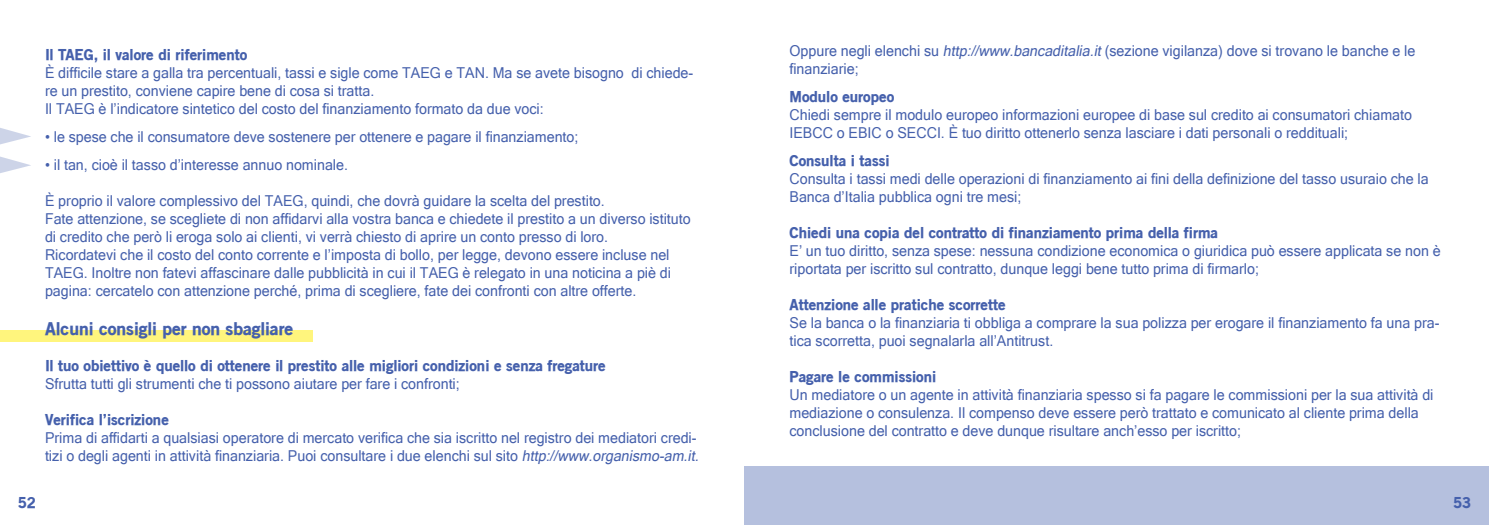
<style>
.page{position:relative;width:1489px;height:525px;background:#fff}
.page>*{position:absolute;margin:0;border:0;box-sizing:border-box;transform-origin:0 0}
.t1{font:900 17.5px "Old Sans";color:#4560ac}
.t2{font:15px/18px "Microsoft Sans Serif";color:#4560ac;scale:.95 1}
.t3{font:900 15px "Old Sans";color:#4560ac}
.s1{font-style:italic}
</style>
<div class="page">
<div style="left:744px;top:466px;width:744px;height:58px;background:#b5c0de"></div>
<div style="left:0;top:330px;width:313px;height:12px;background:#fff57d"></div>
<svg style="left:0;top:128px;width:31px;height:45px"></svg>
<p class="t3" style="left:45px;top:45px;width:204px">Il TAEG, il valore di riferimento</p>
<p class="t2" style="left:45px;top:63px;width:683px">È difficile stare a galla tra percentuali, tassi e sigle come TAEG e TAN. Ma se avete bisogno di chiede&shy;re un prestito, conviene capire bene di cosa si tratta.</p>
<p class="t2" style="left:45px;top:99px;width:526px">Il TAEG è l’indicatore sintetico del costo del finanziamento formato da due voci:</p>
<p class="t2" style="left:45px;top:127px;width:563px">• le spese che il consumatore deve sostenere per ottenere e pagare il finanziamento;</p>
<p class="t2" style="left:45px;top:155px;width:320px">• il tan, cioè il tasso d’interesse annuo nominale.</p>
<p class="t2" style="left:45px;top:191px;width:590px">È proprio il valore complessivo del TAEG, quindi, che dovrà guidare la scelta del prestito.</p>
<p class="t2" style="left:45px;top:209px;width:681px">Fate attenzione, se scegliete di non affidarvi alla vostra banca e chiedete il prestito a un diverso istituto di credito che però li eroga solo ai clienti, vi verrà chiesto di aprire un conto presso di loro.</p>
<p class="t2" style="left:45px;top:245px;width:660px;text-align:justify">Ricordatevi che il costo del conto corrente e l’imposta di bollo, per legge, devono essere incluse nel TAEG. Inoltre non fatevi affascinare dalle pubblicità in cui il TAEG è relegato in una noticina a piè di pagina: cercatelo con attenzione perché, prima di scegliere, fate dei confronti con altre offerte.</p>
<p class="t1" style="left:45px;top:317px;width:250px">Alcuni consigli per non sbagliare</p>
<p class="t3" style="left:45px;top:356px;width:562px">Il tuo obiettivo è quello di ottenere il prestito alle migliori condizioni e senza fregature</p>
<p class="t2" style="left:45px;top:374px;width:438px">Sfrutta tutti gli strumenti che ti possono aiutare per fare i confronti;</p>
<p class="t3" style="left:45px;top:410px;width:125px">Verifica l’iscrizione</p>
<p class="t2" style="left:45px;top:428px;width:692px">Prima di affidarti a qualsiasi operatore di mercato verifica che sia iscritto nel registro dei mediatori credi&shy;tizi o degli agenti in attività finanziaria. Puoi consultare i due elenchi sul sito <span class="s1">http://www.organismo-am.it.</span></p>
<p class="t3" style="left:18px;top:493px;width:20px">52</p>
<p class="t2" style="left:789px;top:42px;width:660px">Oppure negli elenchi su <span class="s1">http://www.bancaditalia.it</span>(sezione vigilanza) dove si trovano le banche e le finanziarie;</p>
<p class="t3" style="left:789px;top:87px;width:106px">Modulo europeo</p>
<p class="t2" style="left:789px;top:106px;width:657px">Chiedi sempre il modulo europeo informazioni europee di base sul credito ai consumatori chiamato<br>IEBCC o EBIC o SECCI. È tuo diritto ottenerlo senza lasciare i dati personali o reddituali;</p>
<p class="t3" style="left:789px;top:151px;width:101px">Consulta i tassi</p>
<p class="t2" style="left:789px;top:170px;width:674px">Consulta i tassi medi delle operazioni di finanziamento ai fini della definizione del tasso usuraio che la<br>Banca d’Italia pubblica ogni tre mesi;</p>
<p class="t3" style="left:789px;top:223px;width:430px">Chiedi una copia del contratto di finanziamento prima della firma</p>
<p class="t2" style="left:789px;top:242px;width:687px">E’ un tuo diritto, senza spese: nessuna condizione economica o giuridica può essere applicata se non è riportata per iscritto sul contratto, dunque leggi bene tutto prima di firmarlo;</p>
<p class="t3" style="left:789px;top:295px;width:217px">Attenzione alle pratiche scorrette</p>
<p class="t2" style="left:789px;top:314px;width:685px">Se la banca o la finanziaria ti obbliga a comprare la sua polizza per erogare il finanziamento fa una pra&shy;tica scorretta, puoi segnalarla all’Antitrust.</p>
<p class="t3" style="left:789px;top:367px;width:148px">Pagare le commissioni</p>
<p class="t2" style="left:789px;top:386px;width:679px">Un mediatore o un agente in attività finanziaria spesso si fa pagare le commissioni per la sua attività di mediazione o consulenza. Il compenso deve essere però trattato e comunicato al cliente prima della conclusione del contratto e deve dunque risultare anch’esso per iscritto;</p>
<p class="t3" style="left:1452px;top:493px;width:20px">53</p>
</div>
